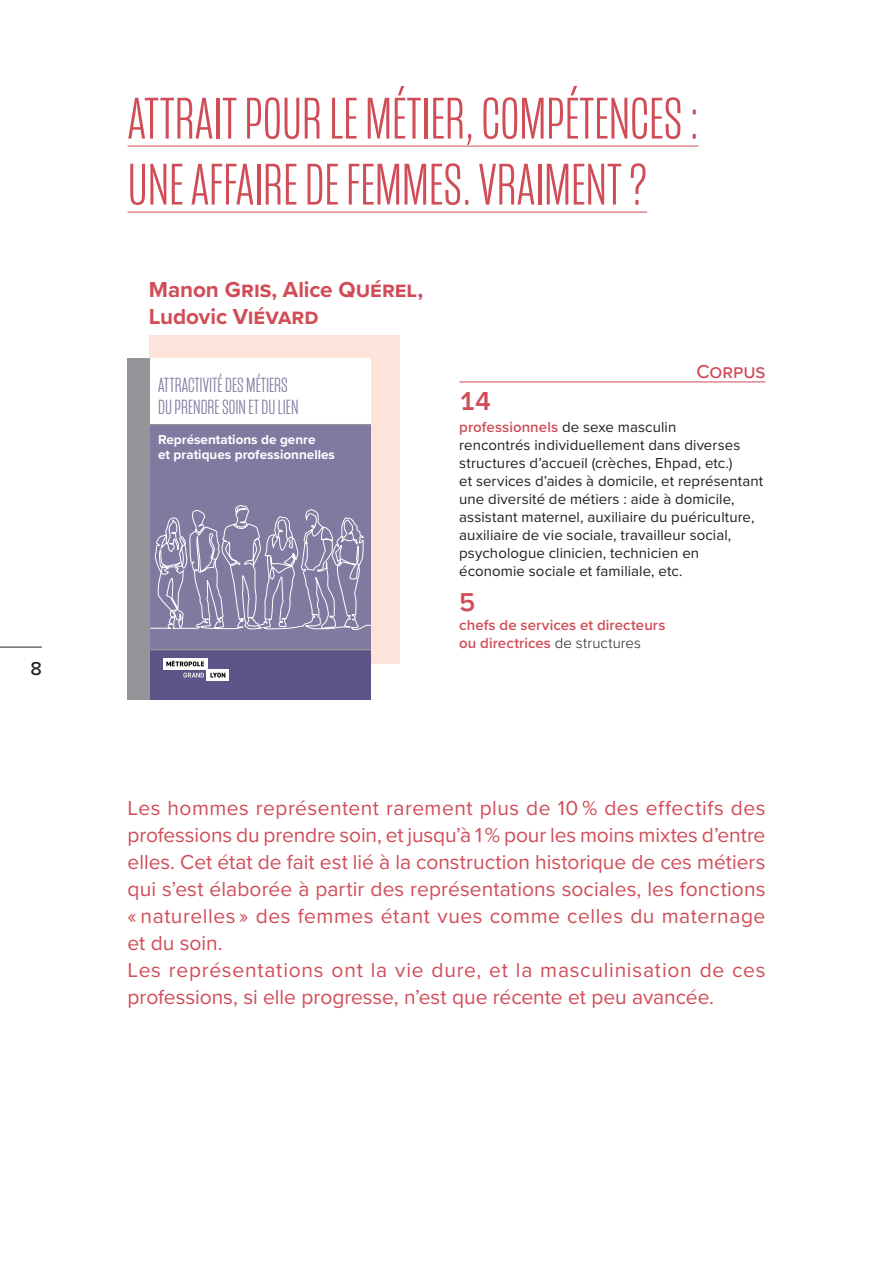
<style>
.page{position:relative;width:893px;height:1263px;background:#fff}
.page>*{position:absolute;margin:0;border:0;box-sizing:border-box;transform-origin:0 0}
.t1{font:300 60px/66px "Mongoose";color:#d04d58}
.t2{font:600 27px "Proxima Nova";color:#d04d58}
.t3{font:700 22.5px/27px "Proxima Nova";letter-spacing:-.005em;color:#d04d58}
.t4{font:21px/27px "Proxima Nova";letter-spacing:.005em;color:#d04d58}
.t5{font:300 21px/22.8px "Mongoose";color:#8279a1}
.t6{font:500 19.5px "Proxima Nova";letter-spacing:-.005em;color:#d04d58}
.t7{font:500 19.5px "Proxima Nova";color:#231f20}
.t8{font:15px/18px "Proxima Nova";letter-spacing:.005em;color:#231f20}
.t9{font:600 15px/18px "Proxima Nova";letter-spacing:.005em;color:#d04d58}
.t10{font:700 13.5px/15px "Proxima Nova";color:#fff}
.s1{font-weight:600;color:#d04d58}
.s2{font-weight:300;color:#231f20}
</style>
<div class="page">
<hr style="left:0;top:647px;width:42px;height:1px;background:#231f20">
<div style="left:149px;top:335px;width:251px;height:329px;background:#fde4da"></div>
<hr style="left:128px;top:146px;width:571px;height:1px;background:#d04d58">
<hr style="left:128px;top:212px;width:519px;height:1px;background:#d04d58">
<hr style="left:459px;top:382px;width:306px;height:1px;background:#d04d58">
<div style="left:128px;top:358px;width:243px;height:225px;background:#fff"></div>
<div style="left:142px;top:424px;width:229px;height:276px;background:#8279a1"></div>
<div style="left:150px;top:650px;width:221px;height:50px;background:#5f5488"></div>
<hr style="left:150px;top:424px;width:221px;height:1px;background:#939598">
<hr style="left:150px;top:649px;width:221px;height:1px;background:#939598">
<svg style="left:150px;top:505px;width:221px;height:126px"></svg>
<div style="left:128px;top:358px;width:22px;height:342px;background:#939598"></div>
<svg style="left:183px;top:673px;width:21px;height:4px"></svg>
<svg style="left:207px;top:669px;width:22px;height:12px"></svg>
<svg style="left:210px;top:673px;width:15px;height:4px"></svg>
<div style="left:163px;top:658px;width:45px;height:12px;background:#fff"></div>
<svg style="left:166px;top:661px;width:38px;height:5px"></svg>
<p class="t7" style="left:30px;top:654px;width:13px">8</p>
<h1 class="t1" style="left:128px;top:86px;width:573px">ATTRAIT POUR LE MÉTIER, COMPÉTENCES :<br>UNE AFFAIRE DE FEMMES. VRAIMENT ?</h1>
<p class="t3" style="left:149px;top:276px;width:276px">Manon Gris, Alice Quérel,<br>Ludovic Viévard</p>
<p class="t5" style="left:158px;top:373px;width:142px">ATTRACTIVITÉ DES MÉTIERS<br>DU PRENDRE SOIN ET DU LIEN</p>
<p class="t10" style="left:158px;top:432px;width:178px">Représentations de genre<br>et pratiques professionnelles</p>
<p class="t6" style="left:696px;top:357px;width:71px">Corpus</p>
<p class="t2" style="left:459px;top:380px;width:34px">14</p>
<p class="t8" style="left:459px;top:417px;width:305px"><span class="s1">professionnels</span> de sexe masculin<br>rencontrés individuellement dans diverses structures d’accueil (crèches, Ehpad, etc.)<br>et services d’aides à domicile, et représentant une diversité de métiers : aide à domicile, assistant maternel, auxiliaire du puériculture, auxiliaire de vie sociale, travailleur social, psychologue clinicien, technicien en économie sociale et familiale, etc.</p>
<p class="t2" style="left:459px;top:578px;width:18px">5</p>
<p class="t9" style="left:459px;top:616px;width:208px">chefs de services et directeurs ou directrices <span class="s2">de structures</span></p>
<p class="t4" style="left:128px;top:793px;width:639px">Les hommes représentent rarement plus de 10 % des effectifs des professions du prendre soin, et jusqu’à 1 % pour les moins mixtes d’entre elles. Cet état de fait est lié à la construction historique de ces métiers qui s’est élaborée à partir des représentations sociales, les fonctions « naturelles » des femmes étant vues comme celles du maternage et du soin.<br>Les représentations ont la vie dure, et la masculinisation de ces professions, si elle progresse, n’est que récente et peu avancée.</p>
</div>
